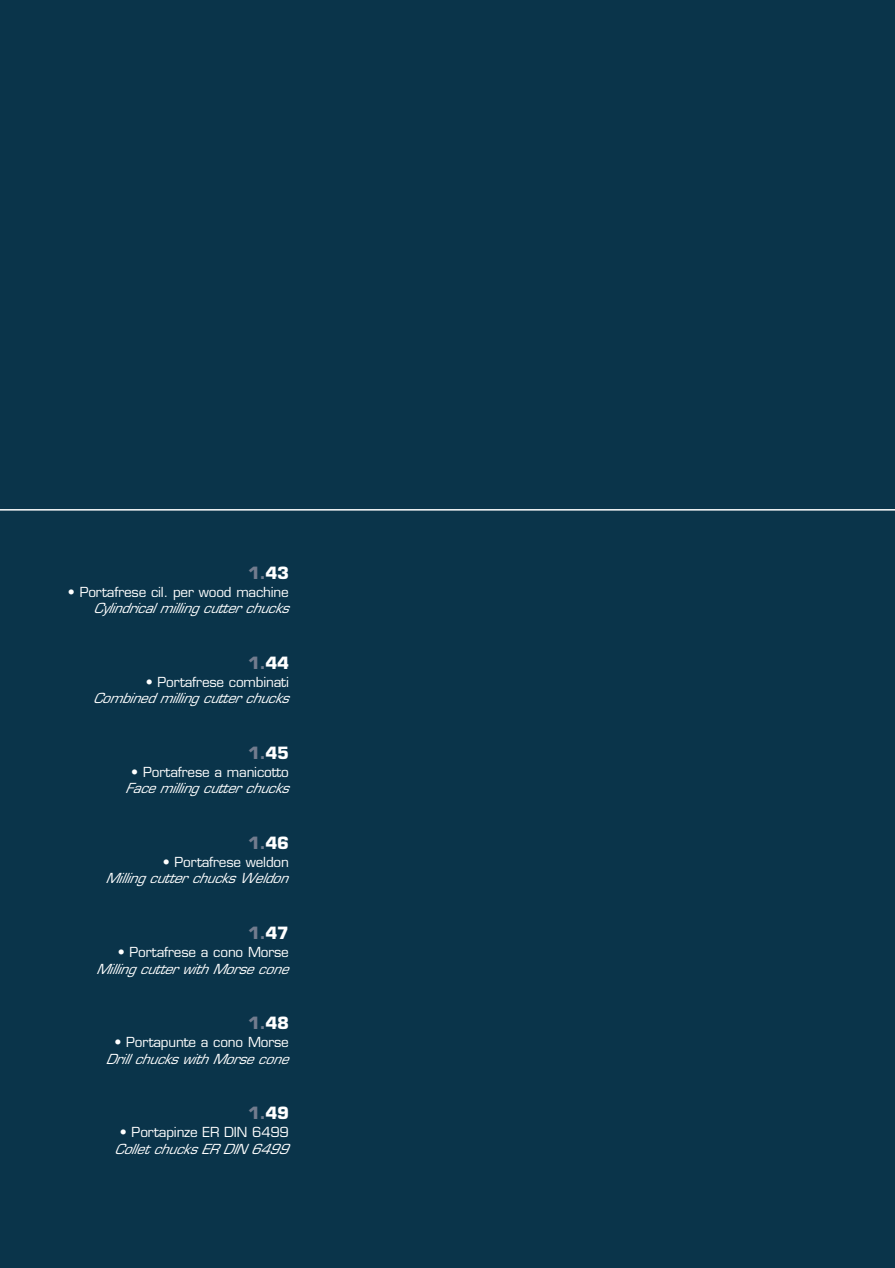
<style>
.page{position:relative;width:895px;height:1268px;background:#fff}
.page>*{position:absolute;margin:0;border:0;box-sizing:border-box;transform-origin:0 0}
.t1{font:700 16.5px "Eurostile";letter-spacing:-.015em;color:#727c8e}
.t2{font:italic 13.5px "Eurostile";letter-spacing:-.015em;color:#fff}
.t3{font:13.5px "Eurostile";letter-spacing:-.015em;color:#fff}
.s1{color:#fff}
</style>
<div class="page">
<div style="left:0;top:0;width:894px;height:1267px;background:#0a344a"></div>
<p class="t1" style="left:248px;top:566px;width:42px">1.<span class="s1">43</span></p>
<p class="t3" style="left:68px;top:587px;width:222px">• Portafrese cil. per wood machine</p>
<p class="t2" style="left:94px;top:603px;width:202px">Cylindricalmillingcutterchucks</p>
<p class="t1" style="left:248px;top:656px;width:42px">1.<span class="s1">44</span></p>
<p class="t3" style="left:146px;top:677px;width:145px">• Portafrese combinati</p>
<p class="t2" style="left:93px;top:693px;width:202px">Combinedmillingcutterchucks</p>
<p class="t1" style="left:248px;top:746px;width:42px">1.<span class="s1">45</span></p>
<p class="t3" style="left:131px;top:767px;width:159px">• Portafrese a manicotto</p>
<p class="t2" style="left:125px;top:783px;width:170px">Facemillingcutterchucks</p>
<p class="t1" style="left:248px;top:836px;width:42px">1.<span class="s1">46</span></p>
<p class="t3" style="left:163px;top:857px;width:128px">• Portafrese weldon</p>
<p class="t2" style="left:105px;top:873px;width:189px">MillingcutterchucksWeldon</p>
<p class="t1" style="left:248px;top:926px;width:42px">1.<span class="s1">47</span></p>
<p class="t3" style="left:118px;top:947px;width:173px">• Portafrese a cono Morse</p>
<p class="t2" style="left:96px;top:963px;width:199px">MillingcutterwithMorsecone</p>
<p class="t1" style="left:248px;top:1016px;width:42px">1.<span class="s1">48</span></p>
<p class="t3" style="left:114px;top:1037px;width:176px">• Portapunte a cono Morse</p>
<p class="t2" style="left:106px;top:1053px;width:189px">DrillchuckswithMorsecone</p>
<p class="t1" style="left:248px;top:1106px;width:42px">1.<span class="s1">49</span></p>
<p class="t3" style="left:120px;top:1127px;width:170px">• Portapinze ER DIN 6499</p>
<p class="t2" style="left:114px;top:1143px;width:180px">ColletchucksERDIN6499</p>
</div>
